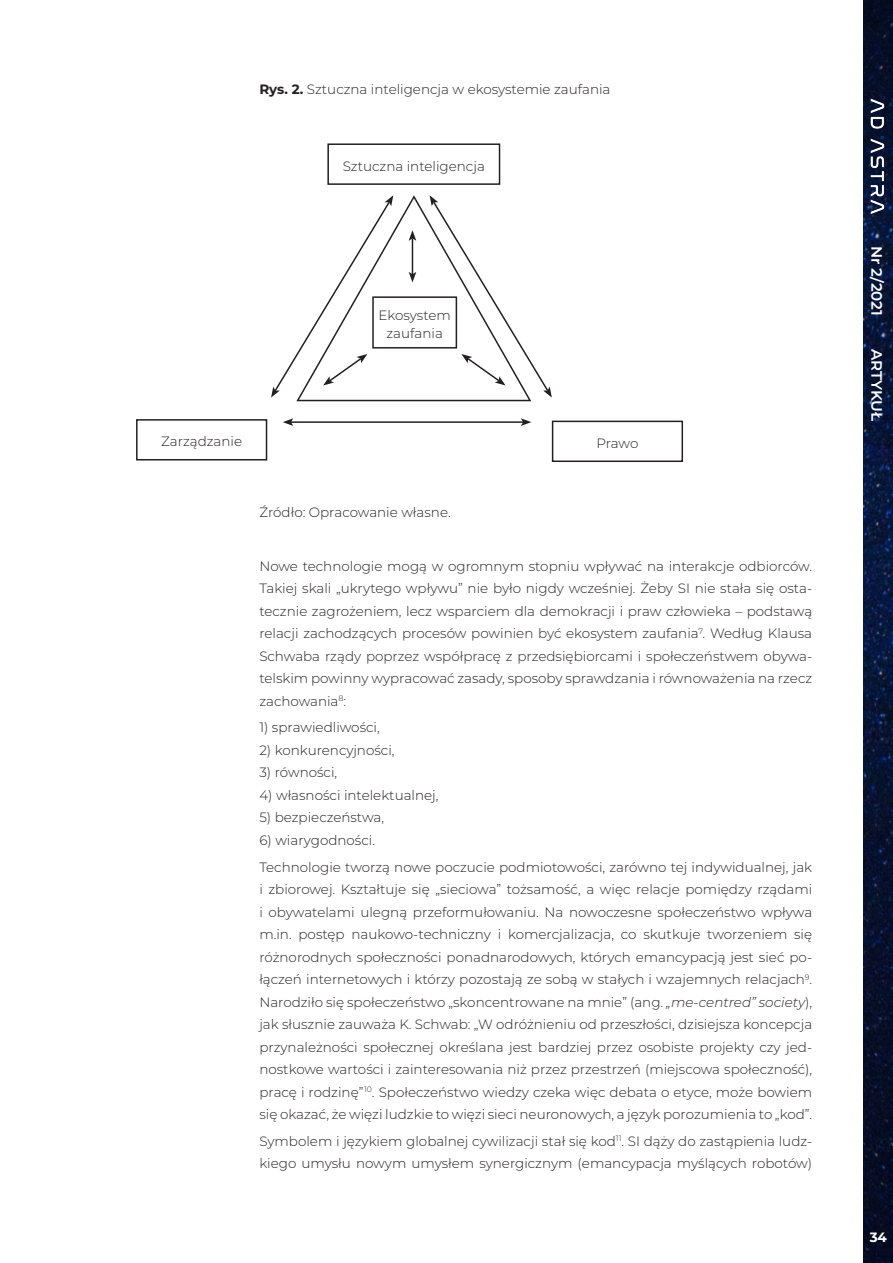
<style>
.page{position:relative;width:893px;height:1263px;background:#fff}
.page>*{position:absolute;margin:0;border:0;box-sizing:border-box;transform-origin:0 0}
.t1{font:600 15px "Montserrat";letter-spacing:-.005em;color:#fff}
.t2{font:300 13.5px/22.5px "Montserrat";color:#231f20;text-align:justify}
.t3{font:700 13.5px "Montserrat";color:#fff}
.s1{font-weight:700}
.s2{font-style:italic}
</style>
<div class="page">
<img style="left:863px;top:0;width:30px;height:1263px">
<img style="left:867px;top:89px;width:23px;height:138px">
<div style="left:327px;top:143px;width:173px;height:42px;border:2px solid #231f20"></div>
<svg style="left:296px;top:195px;width:236px;height:207px"></svg>
<div style="left:136px;top:419px;width:131px;height:41px;border:2px solid #231f20"></div>
<div style="left:552px;top:421px;width:131px;height:41px;border:2px solid #231f20"></div>
<hr style="left:291px;top:421px;width:232px;height:2px;background:#231f20">
<svg style="left:283px;top:418px;width:10px;height:8px"></svg>
<svg style="left:521px;top:418px;width:10px;height:8px"></svg>
<div style="left:372px;top:296px;width:85px;height:53px;border:2px solid #231f20"></div>
<svg style="left:271px;top:195px;width:122px;height:203px"></svg>
<svg style="left:430px;top:195px;width:122px;height:203px"></svg>
<hr style="left:412px;top:238px;width:1px;height:36px;background:#231f20">
<svg style="left:409px;top:230px;width:7px;height:11px"></svg>
<svg style="left:409px;top:272px;width:7px;height:10px"></svg>
<p class="t2" style="left:259px;top:77px;width:353px"><span class="s1">Rys. 2.</span> Sztuczna inteligencja w ekosystemie zaufania</p>
<p class="t2" style="left:343px;top:154px;width:144px">Sztuczna inteligencja</p>
<p class="t2" style="left:378px;top:306px;width:74px;line-height:18px;text-align:center">Ekosystem zaufania</p>
<p class="t2" style="left:161px;top:430px;width:83px">Zarządzanie</p>
<p class="t2" style="left:596px;top:431px;width:44px">Prawo</p>
<p class="t2" style="left:259px;top:500px;width:193px">Źródło: Opracowanie własne.</p>
<p class="t2" style="left:259px;top:554px;width:554px">Nowe technologie mogą w ogromnym stopniu wpływać na interakcje odbiorców.<br>Takiej skali „ukrytego wpływu” nie było nigdy wcześniej. Żeby SI nie stała się osta&shy;tecznie zagrożeniem, lecz wsparciem dla demokracji i praw człowieka – podstawą relacji zachodzących procesów powinien być ekosystem zaufania<sup>7</sup>. Według Klausa Schwaba rządy poprzez współpracę z przedsiębiorcami i społeczeństwem obywa&shy;telskim powinny wypracować zasady, sposoby sprawdzania i równoważenia na rzecz zachowania<sup>8</sup>:</p>
<p class="t2" style="left:259px;top:716px;width:122px">1) sprawiedliwości,</p>
<p class="t2" style="left:259px;top:738px;width:137px">2) konkurencyjności,</p>
<p class="t2" style="left:259px;top:761px;width:79px">3) równości,</p>
<p class="t2" style="left:259px;top:783px;width:181px">4) własności intelektualnej,</p>
<p class="t2" style="left:259px;top:806px;width:126px">5) bezpieczeństwa,</p>
<p class="t2" style="left:259px;top:828px;width:117px">6) wiarygodności.</p>
<p class="t2" style="left:259px;top:855px;width:554px">Technologie tworzą nowe poczucie podmiotowości, zarówno tej indywidualnej, jak i zbiorowej. Kształtuje się „sieciowa” tożsamość, a więc relacje pomiędzy rządami i obywatelami ulegną przeformułowaniu. Na nowoczesne społeczeństwo wpływa m.in. postęp naukowo-techniczny i komercjalizacja, co skutkuje tworzeniem się różnorodnych społeczności ponadnarodowych, których emancypacją jest sieć po&shy;łączeń internetowych i którzy pozostają ze sobą w stałych i wzajemnych relacjach<sup>9</sup>.<br>Narodziło się społeczeństwo „skoncentrowane na mnie” (ang. <span class="s2">„me-centred” society</span>), jak słusznie zauważa K. Schwab: „W odróżnieniu od przeszłości, dzisiejsza koncepcja przynależności społecznej określana jest bardziej przez osobiste projekty czy jed&shy;nostkowe wartości i zainteresowania niż przez przestrzeń (miejscowa społeczność), pracę i rodzinę”<sup>10</sup>. Społeczeństwo wiedzy czeka więc debata o etyce, może bowiem się okazać, że więzi ludzkie to więzi sieci neuronowych, a język porozumienia to „kod”.</p>
<p class="t2" style="left:259px;top:1129px;width:554px">Symbolem i językiem globalnej cywilizacji stał się kod<sup>11</sup>. SI dąży do zastąpienia ludz&shy;kiego umysłu nowym umysłem synergicznym (emancypacja myślących robotów)</p>
<p class="t1" style="left:888px;top:246px;width:72px;rotate:90deg">Nr 2/2021</p>
<p class="t1" style="left:888px;top:349px;width:74px;rotate:90deg">ARTYKUŁ</p>
<p class="t3" style="left:870px;top:1227px;width:19px">34</p>
</div>
